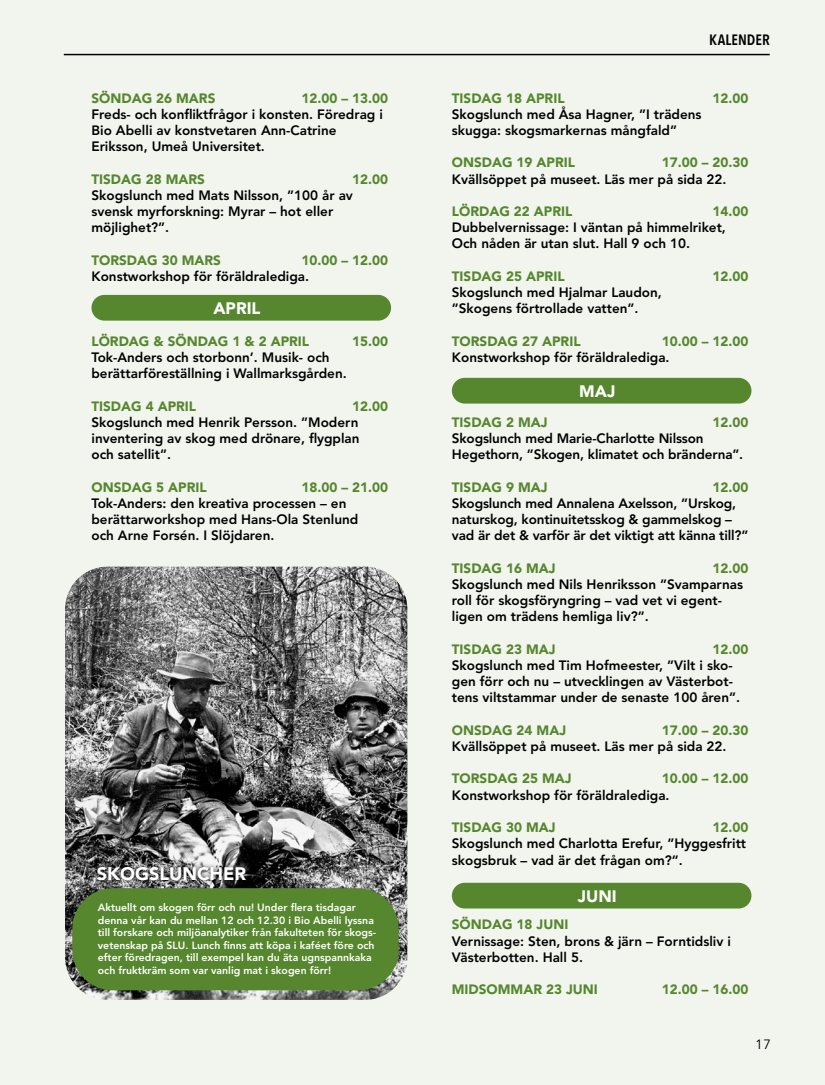
<style>
.page{position:relative;width:825px;height:1085px;background:#fff}
.page>*{position:absolute;margin:0;border:0;box-sizing:border-box;transform-origin:0 0}
.t1{font:900 18px "Avenir LT Std";color:#fff}
.t2{font:900 16.5px "Avenir LT Std";color:#fff}
.t3{font:600 15px "Avenir Next Condensed";letter-spacing:.005em;color:#000}
.t4{font:800 13.5px/16.2px "Avenir LT Std";color:#000}
.t5{font:900 13.5px "Avenir LT Std";color:#56872e}
.t6{font:13.5px "Avenir Next";color:#000}
.t7{font:800 10.5px/12.6px "Avenir LT Std";color:#fff}
</style>
<div class="page">
<div style="left:0;top:0;width:825px;height:1084px;background:#f1f5ee"></div>
<img style="left:65px;top:566px;width:342px;height:433px">
<hr style="left:64px;top:54px;width:706px;height:1px;background:#000">
<div style="left:72px;top:888px;width:327px;height:102px;background:#56872e;border-radius:41px"></div>
<div style="left:93px;top:861px;width:157px;height:23px;background:#000;opacity:.75"></div>
<div style="left:91px;top:295px;width:300px;height:25px;background:#56872e;border-radius:13px"></div>
<div style="left:452px;top:378px;width:299px;height:25px;background:#56872e;border-radius:13px"></div>
<div style="left:452px;top:882px;width:299px;height:26px;background:#56872e;border-radius:13px"></div>
<p class="t5" style="left:91px;top:90px;width:125px">SÖNDAG 26 MARS</p>
<p class="t5" style="left:301px;top:90px;width:88px">12.00 – 13.00</p>
<p class="t4" style="left:91px;top:106px;width:293px">Freds- och konfliktfrågor i konsten. Föredrag i<br>Bio Abelli av konstvetaren Ann-Catrine<br>Eriksson, Umeå Universitet.</p>
<p class="t5" style="left:91px;top:171px;width:115px">TISDAG 28 MARS</p>
<p class="t5" style="left:352px;top:171px;width:37px">12.00</p>
<p class="t4" style="left:91px;top:187px;width:263px">Skogslunch med Mats Nilsson, ”100 år av svensk myrforskning: Myrar – hot eller möjlighet?”.</p>
<p class="t5" style="left:91px;top:252px;width:131px">TORSDAG 30 MARS</p>
<p class="t5" style="left:301px;top:252px;width:88px">10.00 – 12.00</p>
<p class="t4" style="left:91px;top:268px;width:219px">Konstworkshop för föräldralediga.</p>
<p class="t2" style="left:213px;top:298px;width:49px">APRIL</p>
<p class="t5" style="left:91px;top:333px;width:219px">LÖRDAG &amp; SÖNDAG 1 &amp; 2 APRIL</p>
<p class="t5" style="left:352px;top:333px;width:37px">15.00</p>
<p class="t4" style="left:91px;top:349px;width:257px">Tok-Anders och storbonn’. Musik- och berättarföreställning i Wallmarksgården.</p>
<p class="t5" style="left:91px;top:397px;width:106px">TISDAG 4 APRIL</p>
<p class="t5" style="left:352px;top:397px;width:37px">12.00</p>
<p class="t4" style="left:91px;top:414px;width:270px;text-align:justify">Skogslunch med Henrik Persson. ”Modern inventering av skog med drönare, flygplan och satellit”.</p>
<p class="t5" style="left:91px;top:478px;width:117px">ONSDAG 5 APRIL</p>
<p class="t5" style="left:301px;top:478px;width:88px">18.00 – 21.00</p>
<p class="t4" style="left:91px;top:495px;width:268px">Tok-Anders: den kreativa processen – en berättarworkshop med Hans-Ola Stenlund och Arne Forsén. I Slöjdaren.</p>
<h1 class="t1" style="left:97px;top:862px;width:151px">SKOGSLUNCHER</h1>
<p class="t7" style="left:98px;top:901px;width:280px">Aktuellt om skogen förr och nu! Under flera tisdagar denna vår kan du mellan 12 och 12.30 i Bio Abelli lyssna till forskare och miljöanalytiker från fakulteten för skogs&shy;vetenskap på SLU. Lunch finns att köpa i kaféet före och efter föredragen, till exempel kan du äta ugnspannkaka och fruktkräm som var vanlig mat i skogen förr!</p>
<p class="t3" style="left:709px;top:27px;width:62px">KALENDER</p>
<p class="t5" style="left:452px;top:90px;width:114px">TISDAG 18 APRIL</p>
<p class="t5" style="left:712px;top:90px;width:37px">12.00</p>
<p class="t4" style="left:452px;top:106px;width:251px">Skogslunch med Åsa Hagner, ”I trädens skugga: skogsmarkernas mångfald”</p>
<p class="t5" style="left:452px;top:154px;width:125px">ONSDAG 19 APRIL</p>
<p class="t5" style="left:662px;top:154px;width:88px">17.00 – 20.30</p>
<p class="t4" style="left:452px;top:171px;width:276px">Kvällsöppet på museet. Läs mer på sida 22.</p>
<p class="t5" style="left:452px;top:203px;width:122px">LÖRDAG 22 APRIL</p>
<p class="t5" style="left:712px;top:203px;width:37px">14.00</p>
<p class="t4" style="left:452px;top:219px;width:276px">Dubbelvernissage: I väntan på himmelriket,<br>Och nåden är utan slut. Hall 9 och 10.</p>
<p class="t5" style="left:452px;top:268px;width:114px">TISDAG 25 APRIL</p>
<p class="t5" style="left:712px;top:268px;width:37px">12.00</p>
<p class="t4" style="left:452px;top:284px;width:211px">Skogslunch med Hjalmar Laudon, ”Skogens förtrollade vatten”.</p>
<p class="t5" style="left:452px;top:333px;width:130px">TORSDAG 27 APRIL</p>
<p class="t5" style="left:662px;top:333px;width:88px">10.00 – 12.00</p>
<p class="t4" style="left:452px;top:349px;width:219px">Konstworkshop för föräldralediga.</p>
<p class="t2" style="left:579px;top:381px;width:38px">MAJ</p>
<p class="t5" style="left:452px;top:414px;width:97px">TISDAG 2 MAJ</p>
<p class="t5" style="left:712px;top:414px;width:37px">12.00</p>
<p class="t4" style="left:452px;top:430px;width:293px">Skogslunch med Marie-Charlotte Nilsson<br>Hegethorn, ”Skogen, klimatet och bränderna”.</p>
<p class="t5" style="left:452px;top:478px;width:97px">TISDAG 9 MAJ</p>
<p class="t5" style="left:712px;top:478px;width:37px">12.00</p>
<p class="t4" style="left:452px;top:495px;width:298px">Skogslunch med Annalena Axelsson, ”Urskog, naturskog, kontinuitetsskog &amp; gammelskog – vad är det &amp; varför är det viktigt att känna till?”</p>
<p class="t5" style="left:452px;top:559px;width:105px">TISDAG 16 MAJ</p>
<p class="t5" style="left:712px;top:559px;width:37px">12.00</p>
<p class="t4" style="left:452px;top:576px;width:293px">Skogslunch med Nils Henriksson ”Svamparnas roll för skogsföryngring – vad vet vi egent&shy;ligen om trädens hemliga liv?”.</p>
<p class="t5" style="left:452px;top:640px;width:105px">TISDAG 23 MAJ</p>
<p class="t5" style="left:712px;top:640px;width:37px">12.00</p>
<p class="t4" style="left:452px;top:657px;width:290px">Skogslunch med Tim Hofmeester, ”Vilt i sko&shy;gen förr och nu – utvecklingen av Västerbot&shy;tens viltstammar under de senaste 100 åren”.</p>
<p class="t5" style="left:452px;top:721px;width:116px">ONSDAG 24 MAJ</p>
<p class="t5" style="left:662px;top:721px;width:88px">17.00 – 20.30</p>
<p class="t4" style="left:452px;top:738px;width:276px">Kvällsöppet på museet. Läs mer på sida 22.</p>
<p class="t5" style="left:452px;top:770px;width:121px">TORSDAG 25 MAJ</p>
<p class="t5" style="left:662px;top:770px;width:88px">10.00 – 12.00</p>
<p class="t4" style="left:452px;top:786px;width:219px">Konstworkshop för föräldralediga.</p>
<p class="t5" style="left:452px;top:819px;width:105px">TISDAG 30 MAJ</p>
<p class="t5" style="left:712px;top:819px;width:37px">12.00</p>
<p class="t4" style="left:452px;top:835px;width:296px">Skogslunch med Charlotta Erefur, ”Hyggesfritt skogsbruk – vad är det frågan om?”.</p>
<p class="t2" style="left:578px;top:886px;width:40px">JUNI</p>
<p class="t5" style="left:452px;top:916px;width:118px">SÖNDAG 18 JUNI</p>
<p class="t4" style="left:452px;top:932px;width:280px">Vernissage: Sten, brons &amp; järn – Forntidsliv i<br>Västerbotten. Hall 5.</p>
<p class="t5" style="left:452px;top:981px;width:147px">MIDSOMMAR 23 JUNI</p>
<p class="t5" style="left:662px;top:981px;width:88px">12.00 – 16.00</p>
<p class="t6" style="left:755px;top:1032px;width:17px">17</p>
</div>
